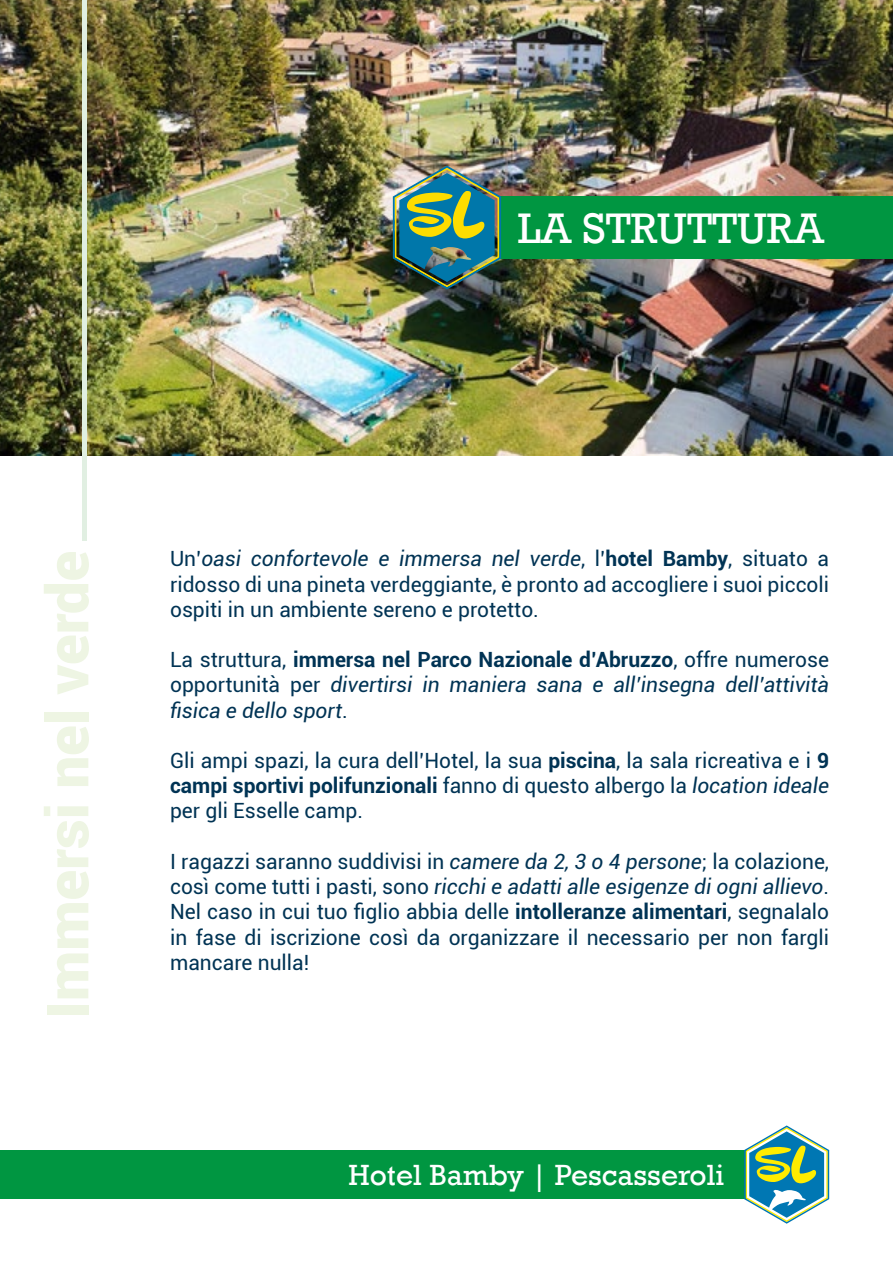
<style>
.page{position:relative;width:893px;height:1263px;background:#fff}
.page>*{position:absolute;margin:0;border:0;box-sizing:border-box;transform-origin:0 0}
.t1{font:900 58.5px "Roboto";color:#eef5e3}
.t2{font:43.8px "Rockwell";color:#fff}
.t3{font:30px "Rockwell";color:#fff}
.t4{font:21px/25.2px "Roboto";color:#003354;text-align:justify}
.t5{font:italic 21px/25.2px "Roboto";color:#003354;text-align:justify}
.s1{font-style:italic}
.s2{font-weight:700}
.s3{font-style:normal}
.s4{font-weight:700;font-style:normal}
</style>
<div class="page">
<img style="left:0;top:0;width:893px;height:455px">
<div style="left:499px;top:197px;width:394px;height:62px;background:#009641"></div>
<div style="left:0;top:1150px;width:747px;height:49px;background:#009641"></div>
<svg style="left:744px;top:1125px;width:85px;height:99px"></svg>
<hr style="left:83px;top:0;width:4px;height:541px;background:#e1efe2">
<img style="left:393px;top:166px;width:108px;height:123px">
<h2 class="t2" style="left:518px;top:203px;width:308px">LA STRUTTURA</h2>
<h1 class="t1" style="left:26px;top:1018px;width:469px;rotate:-90deg">Immersi nel verde</h1>
<p class="t4" style="left:170px;top:546px;width:661px">Un’<span class="s1">oasi confortevole e immersa nel verde</span>, l’<span class="s2">hotel Bamby</span>, situato a ridosso di una pineta verdeggiante, è pronto ad accogliere i suoi piccoli ospiti in un ambiente sereno e protetto.</p>
<p class="t5" style="left:170px;top:646px;width:661px"><span class="s3">La struttura,</span> <span class="s4">immersa nel Parco Nazionale d’Abruzzo</span><span class="s3">, offre numerose opportunità per</span> divertirsi in maniera sana e all’insegna dell’attività fisica e dello sport<span class="s3">.</span></p>
<p class="t4" style="left:170px;top:747px;width:661px">Gli ampi spazi, la cura dell’Hotel, la sua <span class="s2">piscina</span>, la sala ricreativa e i <span class="s2">9 campi sportivi polifunzionali</span> fanno di questo albergo la <span class="s1">location ideale </span>per gli Esselle camp.</p>
<p class="t4" style="left:170px;top:848px;width:661px">I ragazzi saranno suddivisi in <span class="s1">camere da 2, 3 o 4 persone</span>; la colazione, così come tutti i pasti, sono <span class="s1">ricchi e adatti alle esigenze di ogni allievo</span>.<br>Nel caso in cui tuo figlio abbia delle <span class="s2">intolleranze alimentari</span>, segnalalo in fase di iscrizione così da organizzare il necessario per non fargli mancare nulla!</p>
<h3 class="t3" style="left:349px;top:1157px;width:377px">Hotel Bamby | Pescasseroli</h3>
</div>
